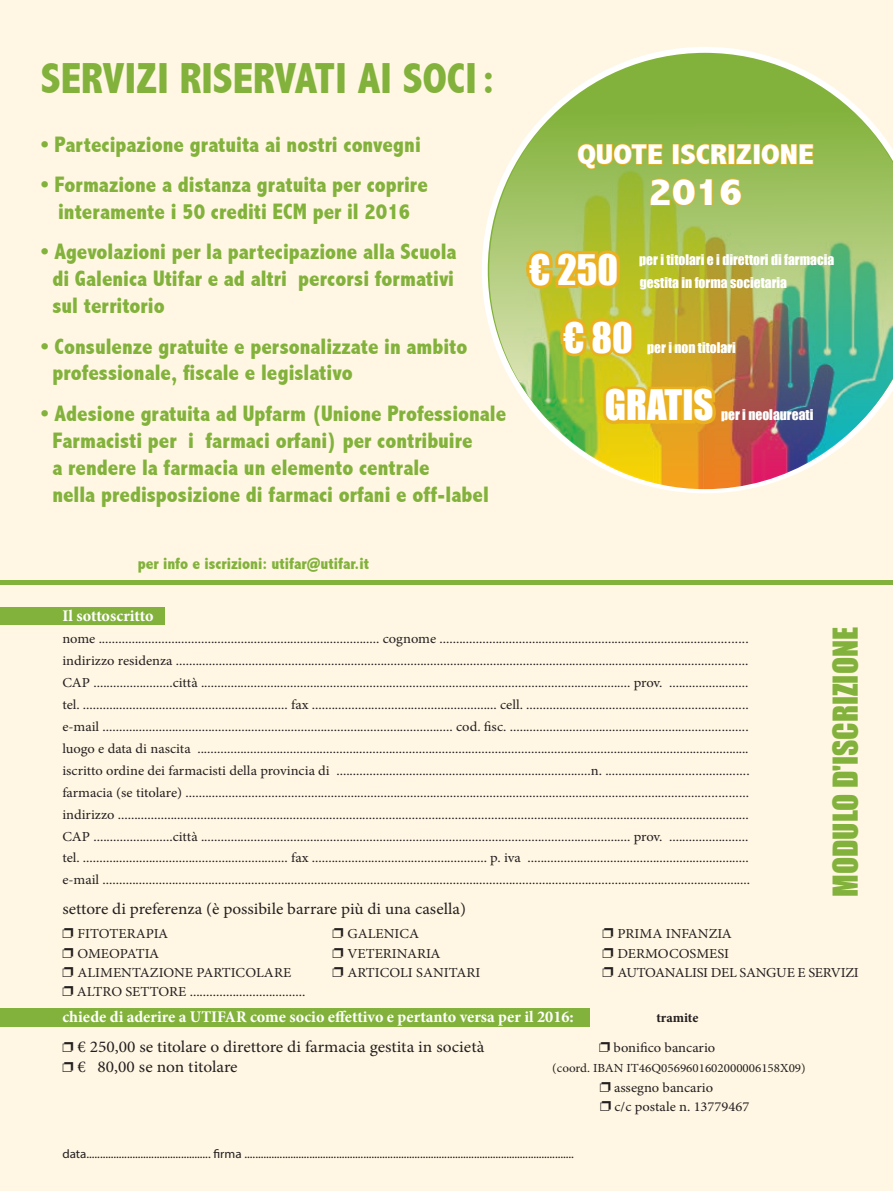
<style>
.page{position:relative;width:893px;height:1191px;background:#fff7e3}
.page>*{position:absolute;margin:0;border:0;box-sizing:border-box;transform-origin:0 0}
.t1{font:800 condensed 43.5px "Abadi";color:#82b23b}
.t2{font:800 condensed 39px "Abadi";color:#fff;scale:1.18 1}
.t3{font:38.7px "Impact";color:#fff}
.t4{font:31.5px "Impact";color:#82b23b}
.t5{font:800 condensed 28.5px "Abadi";color:#fff;scale:1.18 1}
.t6{font:800 condensed 22.35px/26.8px "Abadi";color:#82b23b}
.t7{font:700 condensed 16.5px "Minion Pro";color:#fff;scale:1.06 1}
.t8{font:16.5px "Minion Pro";color:#231f20;scale:1.06 1}
.t9{font:800 condensed 16.5px "Abadi";color:#82b23b}
.t10{font:16.35px "Minion Pro";color:#231f20;scale:1.06 1}
.t11{font:13.65px/21.9px "Minion Pro";color:#231f20;scale:1.06 1}
.t12{font:13.65px "Minion Pro";letter-spacing:-.02em;color:#231f20;scale:1.06 1}
.t13{font:700 condensed 13.65px "Minion Pro";letter-spacing:-.005em;color:#231f20;scale:1.06 1}
.t14{font:13.5px/22.6px "Impact";color:#fff}
.t15{font:12.3px "Myriad Pro";color:#231f20;scale:1.06 1}
.t16{font:12.3px "Minion Pro";color:#231f20;scale:1.06 1}
.s1{font-family:"Monotype Sorts"}
.s2{font-family:"Monotype Sorts";font-size:13.65px}
</style>
<div class="page">
<svg style="left:482px;top:47px;width:269px;height:446px"></svg>
<img style="left:489px;top:52px;width:404px;height:437px">
<div style="left:0;top:1008px;width:590px;height:18px;background:#82b23b"></div>
<div style="left:0;top:607px;width:164px;height:17px;background:#82b23b"></div>
<hr style="left:0;top:580px;width:893px;height:4px;background:#82b23b">
<svg style="left:523px;top:245px;width:102px;height:48px;background:#d4b834"></svg>
<svg style="left:557px;top:313px;width:164px;height:116px;background:#cbb426"></svg>
<svg style="left:577px;top:143px;width:86px;height:27px;background:#a7b743"></svg>
<div style="left:673px;top:144px;width:6px;height:21px;border:1px solid #eab020"></div>
<svg style="left:680px;top:143px;width:48px;height:23px"></svg>
<div style="left:728px;top:144px;width:7px;height:21px;border:1px solid #eab020"></div>
<svg style="left:735px;top:143px;width:18px;height:22px"></svg>
<div style="left:753px;top:144px;width:7px;height:21px;border:1px solid #eab020"></div>
<svg style="left:761px;top:143px;width:53px;height:23px"></svg>
<svg style="left:650px;top:178px;width:63px;height:29px;background:#adbc4d"></svg>
<svg style="left:720px;top:178px;width:22px;height:29px"></svg>
<h1 class="t1" style="left:41px;top:53px;width:456px">SERVIZI RISERVATI AI SOCI :</h1>
<h3 class="t6" style="left:41px;top:131px;width:381px">• Partecipazione gratuita ai nostri convegni</h3>
<h3 class="t6" style="left:41px;top:171px;width:388px;text-align:center">• Formazione a distanza gratuita per coprire interamente i 50 crediti ECM per il 2016</h3>
<h3 class="t6" style="left:52px;top:238px;width:406px;text-align:justify;text-indent:-11px">• Agevolazioni per la partecipazione alla Scuola di Galenica Utifar e ad altri percorsi formativi sul territorio</h3>
<h3 class="t6" style="left:52px;top:333px;width:417px;text-indent:-11px">• Consulenze gratuite e personalizzate in ambito professionale, fiscale e legislativo</h3>
<h3 class="t6" style="left:52px;top:400px;width:455px;text-indent:-11px">• Adesione gratuita ad Upfarm (Unione Professionale Farmacisti per i farmaci orfani) per contribuire<br>a rendere la farmacia un elemento centrale<br>nella predisposizione di farmaci orfani e off-label</h3>
<p class="t9" style="left:138px;top:553px;width:233px">per info e iscrizioni: utifar@utifar.it</p>
<h3 class="t5" style="left:577px;top:138px;width:202px">QUOTE ISCRIZIONE</h3>
<h2 class="t2" style="left:648px;top:169px;width:81px">2016</h2>
<h3 class="t3" style="left:530px;top:239px;width:90px">€ 250</h3>
<p class="t14" style="left:639px;top:248px;width:197px">per i titolari e i direttori di farmacia gestita in forma societaria</p>
<h3 class="t3" style="left:564px;top:307px;width:70px">€ 80</h3>
<p class="t14" style="left:647px;top:335px;width:90px">per i non titolari</p>
<h3 class="t3" style="left:605px;top:375px;width:110px">GRATIS</h3>
<p class="t14" style="left:721px;top:403px;width:94px">per i neolaureati</p>
<p class="t7" style="left:62px;top:604px;width:88px">Il sottoscritto</p>
<p class="t11" style="left:62px;top:627px;width:650px">nome ..................................................................................... cognome ............................................................................................. indirizzo residenza .............................................................................................................................................................................<br>CAP ........................città .................................................................................................................................. prov. ........................ tel. .............................................................. fax ........................................................ cell. ................................................................... e-mail .......................................................................................................... cod. fisc. ........................................................................ luogo e data di nascita ....................................................................................................................................................................... iscritto ordine dei farmacisti della provincia di .............................................................................n. ........................................... farmacia (se titolare) .......................................................................................................................................................................... indirizzo ...............................................................................................................................................................................................<br>CAP ........................città .................................................................................................................................. prov. ........................ tel. .............................................................. fax ..................................................... p. iva ................................................................... e-mail ....................................................................................................................................................................................................</p>
<p class="t10" style="left:62px;top:897px;width:382px">settore di preferenza (è possibile barrare più di una casella)</p>
<p class="t11" style="left:62px;top:923px;width:101px"><span class="s1">p</span> FITOTERAPIA</p>
<p class="t11" style="left:332px;top:923px;width:83px"><span class="s1">p</span> GALENICA</p>
<p class="t11" style="left:602px;top:923px;width:124px"><span class="s1">p</span> PRIMA INFANZIA</p>
<p class="t11" style="left:62px;top:942px;width:93px"><span class="s1">p</span> OMEOPATIA</p>
<p class="t11" style="left:332px;top:942px;width:104px"><span class="s1">p</span> VETERINARIA</p>
<p class="t11" style="left:602px;top:942px;width:121px"><span class="s1">p</span> DERMOCOSMESI</p>
<p class="t11" style="left:62px;top:961px;width:217px"><span class="s1">p</span> ALIMENTAZIONE PARTICOLARE</p>
<p class="t11" style="left:332px;top:961px;width:141px"><span class="s1">p</span> ARTICOLI SANITARI</p>
<p class="t12" style="left:602px;top:963px;width:243px"><span class="s1">p</span> AUTOANALISI DEL SANGUE E SERVIZI</p>
<p class="t11" style="left:62px;top:980px;width:231px"><span class="s1">p</span> ALTRO SETTORE ...................................</p>
<p class="t7" style="left:62px;top:1005px;width:484px">chiede di aderire a UTIFAR come socio effettivo e pertanto versa per il 2016:</p>
<p class="t13" style="left:656px;top:1008px;width:41px">tramite</p>
<p class="t8" style="left:62px;top:1036px;width:400px"><span class="s2">p</span> € 250,00 se titolare o direttore di farmacia gestita in società</p>
<p class="t11" style="left:599px;top:1037px;width:111px"><span class="s1">p</span> bonifico bancario</p>
<p class="t8" style="left:62px;top:1055px;width:167px"><span class="s2">p</span> € 80,00 se non titolare</p>
<p class="t16" style="left:552px;top:1060px;width:241px">(coord. IBAN IT46Q0569601602000006158X09)</p>
<p class="t11" style="left:600px;top:1078px;width:143px;line-height:19.2px"><span class="s1">p</span> assegno bancario<br><span class="s1">p</span> c/c postale n. 13779467</p>
<p class="t15" style="left:62px;top:1146px;width:484px">data.............................................. firma ..........................................................................................................................</p>
<h3 class="t4" style="left:821px;top:897px;width:271px;rotate:-90deg">MODULO D'ISCRIZIONE</h3>
</div>
